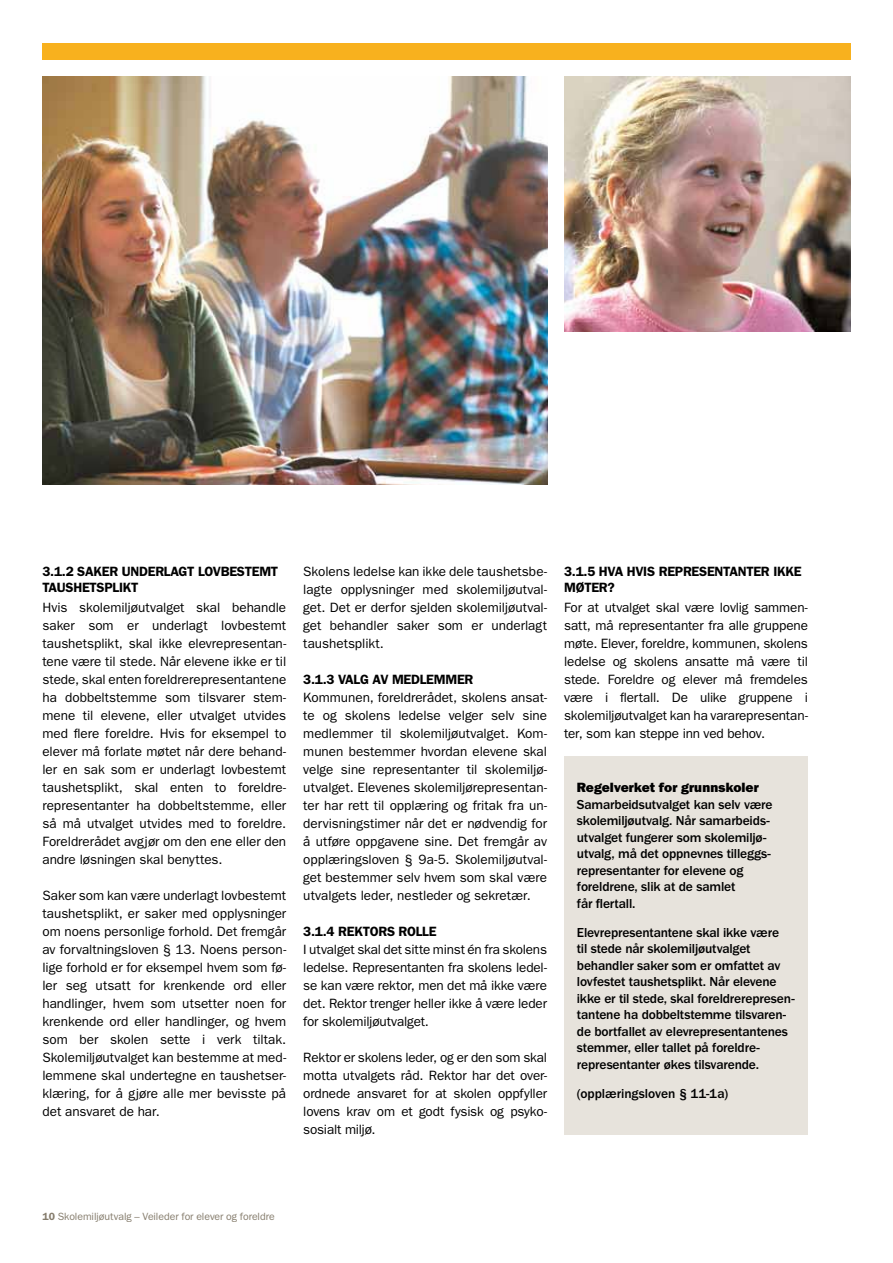
<style>
.page{position:relative;width:893px;height:1263px;background:#fff}
.page>*{position:absolute;margin:0;border:0;box-sizing:border-box;transform-origin:0 0}
.t1{font:13.5px/18px "ITC Franklin Gothic Std";letter-spacing:-.005em;color:#000;text-align:justify}
.t2{font:500 13.5px/16.5px "ITC Franklin Gothic Std";letter-spacing:-.015em;color:#000}
.t3{font:600 13.5px/16.5px "ITC Franklin Gothic Std";letter-spacing:-.02em;color:#000}
.t4{font:13.5px "ITC Franklin Gothic Std Hvy";color:#000}
.t5{font:10.5px "ITC Franklin Gothic Std";letter-spacing:-.005em;color:#857c6c}
.s1{font-weight:600}
</style>
<div class="page">
<img style="left:564px;top:77px;width:286px;height:255px">
<img style="left:42px;top:77px;width:505px;height:408px">
<div style="left:564px;top:756px;width:244px;height:378px;background:#e7e3dc"></div>
<div style="left:42px;top:43px;width:808px;height:17px;background:#f8b11e"></div>
<p class="t3" style="left:42px;top:564px;width:237px">3.1.2 SAKER UNDERLAGT LOVBESTEMT<br>TAUSHETSPLIKT</p>
<p class="t1" style="left:42px;top:599px;width:245px">Hvis skolemiljøutvalget skal behandle saker som er underlagt lovbestemt taushets plikt, skal ikke elevrepresentan&shy;tene være til stede. Når elevene ikke er til stede, skal enten foreldre representantene ha dobbeltstemme som tilsvarer stem&shy;mene til elevene, eller utvalget utvides med flere foreldre. Hvis for eksempel to elever må forlate møtet når dere behand&shy;ler en sak som er underlagt lovbestemt taushetsplikt, skal enten to foreldre&shy;representanter ha dobbeltstemme, eller så må utvalget utvides med to foreldre.<br>Foreldrerådet avgjør om den ene eller den andre løsningen skal benyttes.</p>
<p class="t1" style="left:42px;top:887px;width:245px">Saker som kan være underlagt lov bestemt taushetsplikt, er saker med opplysninger om noens personlige forhold. Det fremgår av forvaltningsloven § 13. Noens person&shy;lige forhold er for eksempel hvem som fø&shy;ler seg utsatt for krenkende ord eller handlinger, hvem som utsetter noen for krenkende ord eller handlinger, og hvem som ber skolen sette i verk tiltak.<br>Skolemiljø utvalget kan bestemme at med&shy;lemmene skal undertegne en taushetser&shy;klæring, for å gjøre alle mer bevisste på det ansvaret de har.</p>
<p class="t1" style="left:303px;top:563px;width:245px">Skolens ledelse kan ikke dele taushetsbe&shy;lagte opplysninger med skolemiljøutval&shy;get. Det er derfor sjelden skolemiljøutval&shy;get behandler saker som er underlagt taushetsplikt.</p>
<p class="t3" style="left:303px;top:672px;width:172px">3.1.3 VALG AV MEDLEMMER</p>
<p class="t1" style="left:303px;top:689px;width:245px">Kommunen, foreldrerådet, skolens ansat&shy;te og skolens ledelse velger selv sine medlemmer til skolemiljøutvalget. Kom&shy;munen bestemmer hvordan elevene skal velge sine representanter til skolemiljø&shy;utvalget. Elevenes skolemiljørepresentan&shy;ter har rett til opp læring og fritak fra un&shy;dervisningstimer når det er nødvendig for å utføre oppgavene sine. Det fremgår av opplæringsloven § 9a -5. Skolemiljøutval&shy;get bestemmer selv hvem som skal være utvalgets leder, nestleder og sekretær.</p>
<p class="t3" style="left:303px;top:924px;width:135px">3.1.4 REKTORS ROLLE</p>
<p class="t1" style="left:303px;top:941px;width:245px">I utvalget skal det sitte minst én fra skolens ledelse. Representanten fra skolens ledel&shy;se kan være rektor, men det må ikke være det. Rektor trenger heller ikke å være leder for skolemiljøutvalget.</p>
<p class="t1" style="left:303px;top:1049px;width:245px">Rektor er skolens leder, og er den som skal motta utvalgets råd. Rektor har det over&shy;ordnede ansvaret for at skolen opp fyller lovens krav om et godt fysisk og psyko&shy;sosialt miljø.</p>
<p class="t3" style="left:564px;top:564px;width:239px">3.1.5 HVA HVIS REPRESENTANTER IKKE<br>MØTER?</p>
<p class="t1" style="left:564px;top:599px;width:245px">For at utvalget skal være lovlig sammen&shy;satt, må representanter fra alle gruppene møte. Elever, foreldre, kommunen, skolens ledelse og skolens ansatte må være til stede. Foreldre og elever må fremdeles være i flertall. De ulike gruppene i skolemiljø utvalget kan ha vararepresentan&shy;ter, som kan steppe inn ved behov.</p>
<p class="t4" style="left:577px;top:782px;width:183px">Regelverket for grunnskoler</p>
<p class="t2" style="left:577px;top:797px;width:197px">Samarbeidsutvalget kan selv være skolemiljøutvalg. Når samarbeids&shy;utvalget fungerer som skolemiljø&shy;utvalg, må det oppnevnes tilleggs&shy;representanter for elevene og foreldrene, slik at de samlet<br>får flertall.</p>
<p class="t2" style="left:577px;top:925px;width:219px">Elevrepresentantene skal ikke være<br>til stede når skolemiljø utvalget behandler saker som er omfattet av lovfestet taushetsplikt. Når elevene ikke er til stede, skal foreldrerepresen&shy;tantene ha dobbelt stemme tilsvaren&shy;de bortfallet av elevrepresentantenes stemmer, eller tallet på foreldre&shy;representanter økes tilsvarende.</p>
<p class="t2" style="left:577px;top:1086px;width:153px">(opplæringsloven § 11-1a)</p>
<p class="t5" style="left:42px;top:1213px;width:234px"><span class="s1">10</span> Skolemiljøutvalg – Veileder for elever og foreldre</p>
</div>
